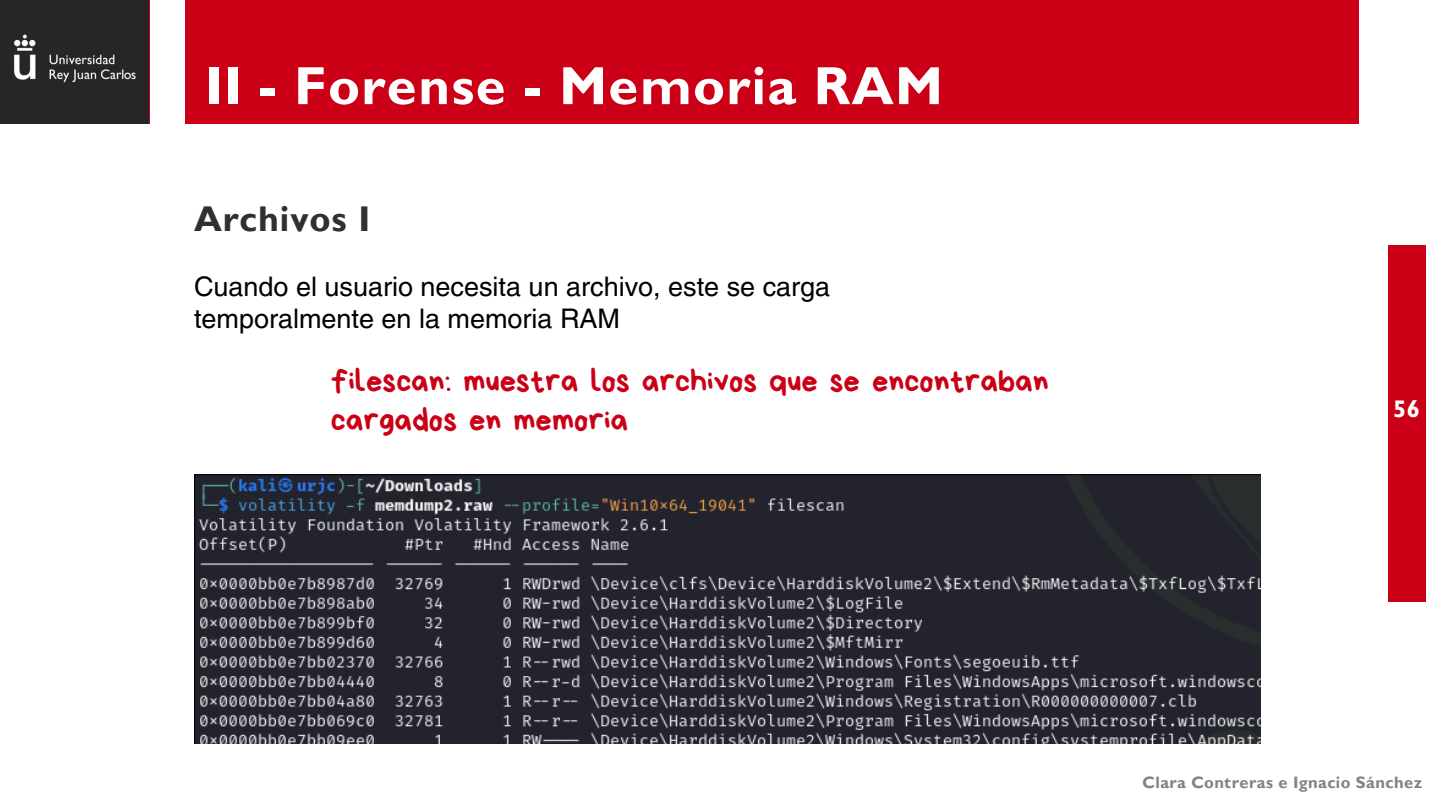
<style>
.page{position:relative;width:1440px;height:810px;background:#fff}
.page>*{position:absolute;margin:0;border:0;box-sizing:border-box;transform-origin:0 0}
.t1{font:700 54px "Gill Sans MT Std";letter-spacing:.025em;color:#fff}
.t2{font:700 35.8px "Gill Sans MT Std";letter-spacing:.025em;color:#303030}
.t3{font:32.4px/38.9px "Bryndan Write";color:#ca0016}
.t4{font:27px/32.2px "Helvetica LT Pro";color:#000}
.t5{font:700 24px "Gill Sans MT Std";color:#fff}
.t6{font:700 16.5px "Gill Sans MT Std";letter-spacing:.025em;color:#838383}
</style>
<div class="page">
<div style="left:1388px;top:245px;width:37px;height:357px;background:#cb0017"></div>
<div style="left:113px;top:0;width:1246px;height:124px;background:#cb0017"></div>
<div style="left:0;top:0;width:149px;height:124px;background:#262626"></div>
<div style="left:150px;top:0;width:34px;height:125px;background:#fff"></div>
<img style="left:14px;top:34px;width:122px;height:49px">
<img style="left:194px;top:474px;width:1066px;height:270px">
<h3 class="t1" style="left:205px;top:67px;width:740px">II - Forense - Memoria RAM</h3>
<p class="t2" style="left:194px;top:206px;width:178px">Archivos I</p>
<p class="t4" style="left:194px;top:273px;width:638px">Cuando el usuario necesita un archivo, este se carga temporalmente en la memoria RAM</p>
<p class="t3" style="left:331px;top:361px;width:719px">filescan: muestra los archivos que se encontraban cargados en memoria</p>
<h2 class="t5" style="left:1393px;top:401px;width:29px">56</h2>
<h4 class="t6" style="left:1143px;top:777px;width:281px">Clara Contreras e Ignacio Sánchez</h4>
</div>
